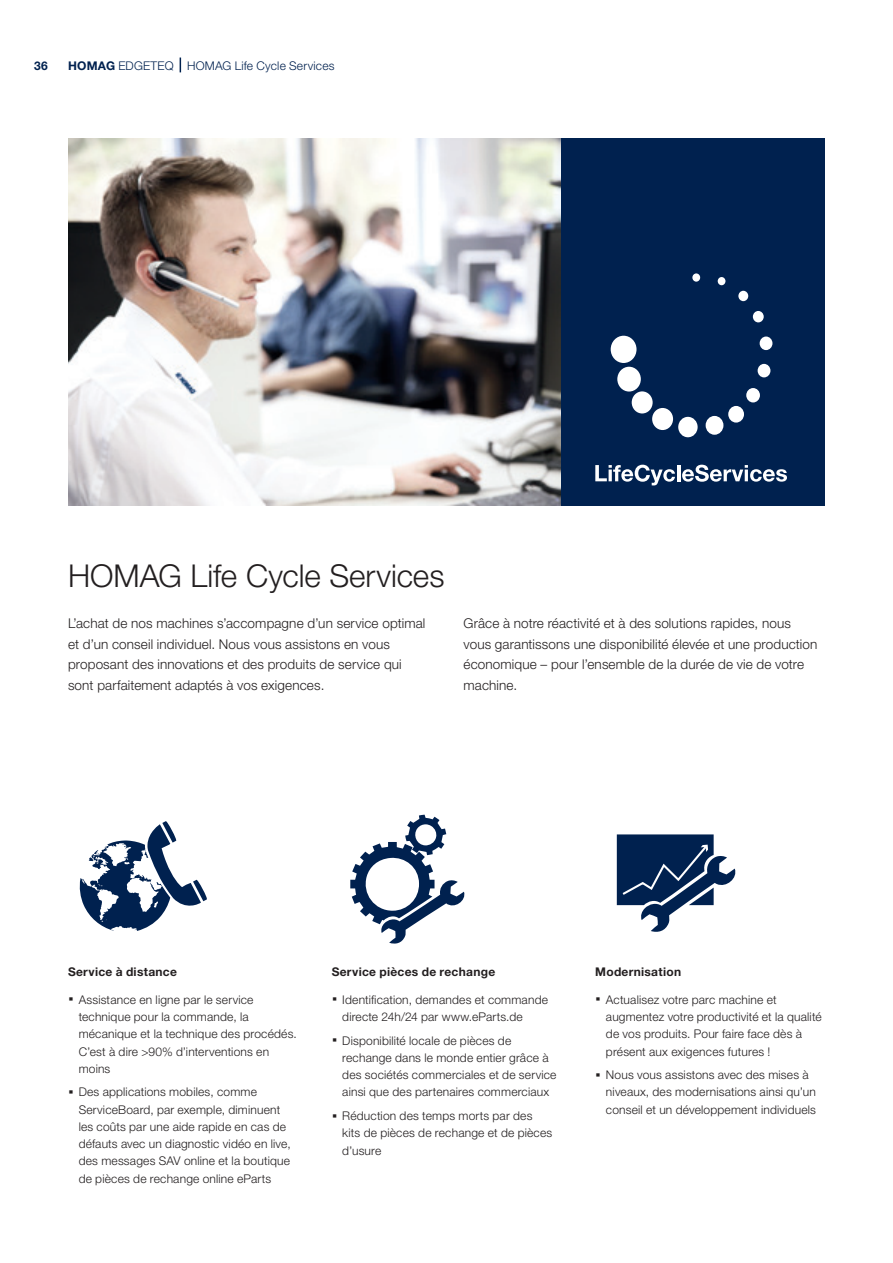
<style>
.page{position:relative;width:893px;height:1263px;background:#fff}
.page>*{position:absolute;margin:0;border:0;box-sizing:border-box;transform-origin:0 0}
._01_Headline_21pt_25{font:300 31.5px "Helvetica Neue LTW1 G";color:#231f20}
._03_Copy_9pt_light{font:300 13.5px/20.4px "Helvetica Neue LTW1 G";letter-spacing:.01em;color:#231f20}
.t1{font:300 12px/17.2px "Helvetica Neue LTW1 G";letter-spacing:.015em;color:#231f20}
._05_BU_8Pt_13_6pt_Bu{font:700 12px "Helvetica Neue LTW1 G";letter-spacing:.025em;color:#231f20}
.Musterseiten_Rubrike{font:300 12px "Helvetica Neue LTW1 G";letter-spacing:.015em;color:#00214f}
.t2{font:700 12px "Helvetica Neue LTW1 G";color:#00214f}
.s1{font-weight:700}
.s2{font-weight:700;font-size:21px}
</style>
<div class="page">
<svg style="left:180px;top:58px;width:1px;height:14px"></svg>
<img style="left:68px;top:139px;width:493px;height:367px">
<svg style="left:617px;top:834px;width:119px;height:98px"></svg>
<svg style="left:350px;top:815px;width:115px;height:129px"></svg>
<svg style="left:79px;top:821px;width:128px;height:110px"></svg>
<div style="left:561px;top:139px;width:264px;height:367px;background:#00214f"></div>
<svg style="left:595px;top:465px;width:80px;height:20px"></svg>
<hr style="left:677px;top:465px;width:3px;height:16px;background:#fff">
<svg style="left:682px;top:465px;width:105px;height:17px"></svg>
<div style="left:611px;top:336px;width:25px;height:27px;background:#fff;border-radius:50%"></div>
<div style="left:617px;top:367px;width:24px;height:24px;background:#fff;border-radius:50%"></div>
<div style="left:632px;top:391px;width:21px;height:22px;background:#fff;border-radius:50%"></div>
<div style="left:652px;top:408px;width:21px;height:22px;background:#fff;border-radius:50%"></div>
<div style="left:678px;top:417px;width:20px;height:20px;background:#fff;border-radius:50%"></div>
<div style="left:706px;top:416px;width:17px;height:19px;background:#fff;border-radius:50%"></div>
<div style="left:728px;top:406px;width:16px;height:17px;background:#fff;border-radius:50%"></div>
<div style="left:746px;top:388px;width:14px;height:14px;background:#fff;border-radius:50%"></div>
<div style="left:758px;top:364px;width:12px;height:13px;background:#fff;border-radius:50%"></div>
<div style="left:760px;top:336px;width:12px;height:14px;background:#fff;border-radius:50%"></div>
<div style="left:753px;top:311px;width:11px;height:11px;background:#fff;border-radius:50%"></div>
<div style="left:738px;top:291px;width:10px;height:10px;background:#fff;border-radius:50%"></div>
<div style="left:718px;top:277px;width:7px;height:8px;background:#fff;border-radius:50%"></div>
<div style="left:692px;top:273px;width:8px;height:9px;background:#fff;border-radius:50%"></div>
<p class="t2" style="left:34px;top:58px;width:15px">36</p>
<p class="Musterseiten_Rubrike" style="left:68px;top:58px;width:268px"><span class="s1">HOMAG</span> EDGETEQ HOMAG Life Cycle Services</p>
<p class="_01_Headline_21pt_25" style="left:68px;top:557px;width:378px">HOMAG Life Cycle Services</p>
<p class="_03_Copy_9pt_light" style="left:68px;top:613px;width:359px">L’achat de nos machines s’accompagne d’un service optimal et d’un conseil individuel. Nous vous assistons en vous proposant des innovations et des produits de service qui sont parfaitement adaptés à vos exigences.</p>
<p class="_03_Copy_9pt_light" style="left:463px;top:613px;width:355px">Grâce à notre réactivité et à des solutions rapides, nous vous garantissons une disponibilité élevée et une production économique – pour l’ensemble de la durée de vie de votre machine.</p>
<p class="_05_BU_8Pt_13_6pt_Bu" style="left:68px;top:964px;width:110px">Service à distance</p>
<p class="t1" style="left:79px;top:991px;width:220px;text-indent:-11px"><span class="s2">·</span> Assistance en ligne par le service technique pour la commande, la mécanique et la technique des procédés.<br>C’est à dire &gt;90% d’interventions en moins</p>
<p class="t1" style="left:79px;top:1083px;width:214px;text-indent:-11px"><span class="s2">·</span> Des applications mobiles, comme ServiceBoard, par exemple, diminuent les coûts par une aide rapide en cas de défauts avec un diagnostic vidéo en live, des messages SAV online et la boutique de pièces de rechange online eParts</p>
<p class="_05_BU_8Pt_13_6pt_Bu" style="left:332px;top:964px;width:165px">Service pièces de rechange</p>
<p class="t1" style="left:342px;top:991px;width:207px;text-indent:-11px"><span class="s2">·</span> Identification, demandes et commande directe 24h/24 par www.eParts.de</p>
<p class="t1" style="left:342px;top:1032px;width:216px;text-indent:-11px"><span class="s2">·</span> Disponibilité locale de pièces de rechange dans le monde entier grâce à des sociétés commerciales et de service ainsi que des partenaires commerciaux</p>
<p class="t1" style="left:342px;top:1107px;width:211px;text-indent:-11px"><span class="s2">·</span> Réduction des temps morts par des kits de pièces de rechange et de pièces d’usure</p>
<p class="_05_BU_8Pt_13_6pt_Bu" style="left:595px;top:964px;width:87px">Modernisation</p>
<p class="t1" style="left:606px;top:991px;width:217px;text-indent:-11px"><span class="s2">·</span> Actualisez votre parc machine et augmentez votre productivité et la qualité de vos produits. Pour faire face dès à présent aux exigences futures !</p>
<p class="t1" style="left:606px;top:1066px;width:212px;text-indent:-11px"><span class="s2">·</span> Nous vous assistons avec des mises à niveaux, des modernisations ainsi qu’un conseil et un développement individuels</p>
</div>
